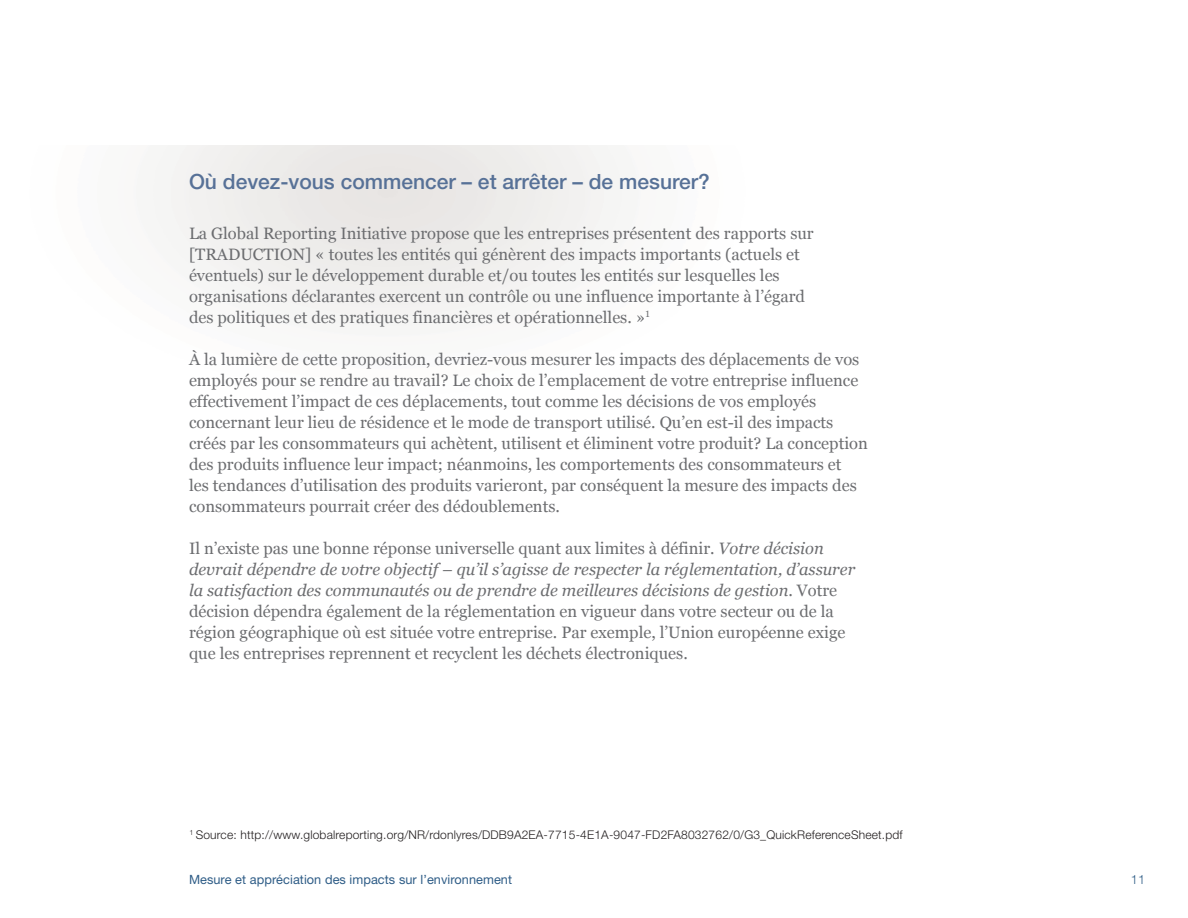
<style>
.page{position:relative;width:1188px;height:918px;background:#fff}
.page>*{position:absolute;margin:0;border:0;box-sizing:border-box;transform-origin:0 0}
.t1{font:500 21px "Helvetica Neue";color:#577197}
.t2{font:16.5px/21px "Georgia";color:#6c6d70}
.t3{font:12.75px "Helvetica Neue";letter-spacing:.005em;color:#2f5d87}
.t4{font:300 12.75px "Helvetica Neue";color:#2f5d87}
.t5{font:300 12px "Helvetica Neue";letter-spacing:.015em;color:#231f20}
.s1{font-style:italic}
</style>
<div class="page">
<p class="t1" style="left:189px;top:174px;width:522px">Où devez-vous commencer – et arrêter – de mesurer?</p>
<p class="t2" style="left:189px;top:222px;width:626px">La Global Reporting Initiative propose que les entreprises présentent des rapports sur [TRADUCTION] « toutes les entités qui génèrent des impacts importants (actuels et éventuels) sur le développement durable et/ou toutes les entités sur lesquelles les organisations déclarantes exercent un contrôle ou une influence importante à l’égard des politiques et des pratiques financières et opérationnelles. »<sup>1</sup></p>
<p class="t2" style="left:189px;top:348px;width:680px">À la lumière de cette proposition, devriez-vous mesurer les impacts des déplacements de vos employés pour se rendre au travail? Le choix de l’emplacement de votre entreprise influence effectivement l’impact de ces déplacements, tout comme les décisions de vos employés concernant leur lieu de résidence et le mode de transport utilisé. Qu’en est-il des impacts créés par les consommateurs qui achètent, utilisent et éliminent votre produit? La conception des produits influence leur impact; néanmoins, les comportements des consommateurs et<br>les tendances d’utilisation des produits varieront, par conséquent la mesure des impacts des consommateurs pourrait créer des dédoublements.</p>
<p class="t2" style="left:189px;top:537px;width:668px">Il n’existe pas une bonne réponse universelle quant aux limites à définir. <span class="s1">Votre décision devrait dépendre de votre objectif – qu’il s’agisse de respecter la réglementation, d’assurer la satisfaction des communautés ou de prendre de meilleures décisions de gestion</span>. Votre décision dépendra également de la réglementation en vigueur dans votre secteur ou de la région géographique où est située votre entreprise. Par exemple, l’Union européenne exige que les entreprises reprennent et recyclent les déchets électroniques.</p>
<p class="t5" style="left:189px;top:830px;width:715px"><sup>1</sup> Source: http://www.globalreporting.org/NR/rdonlyres/DDB9A2EA-7715-4E1A-9047-FD2FA8032762/0/G3_QuickReferenceSheet.pdf</p>
<p class="t3" style="left:189px;top:874px;width:325px">Mesure et appréciation des impacts sur l’environnement</p>
<p class="t4" style="left:1131px;top:874px;width:16px">11</p>
</div>
